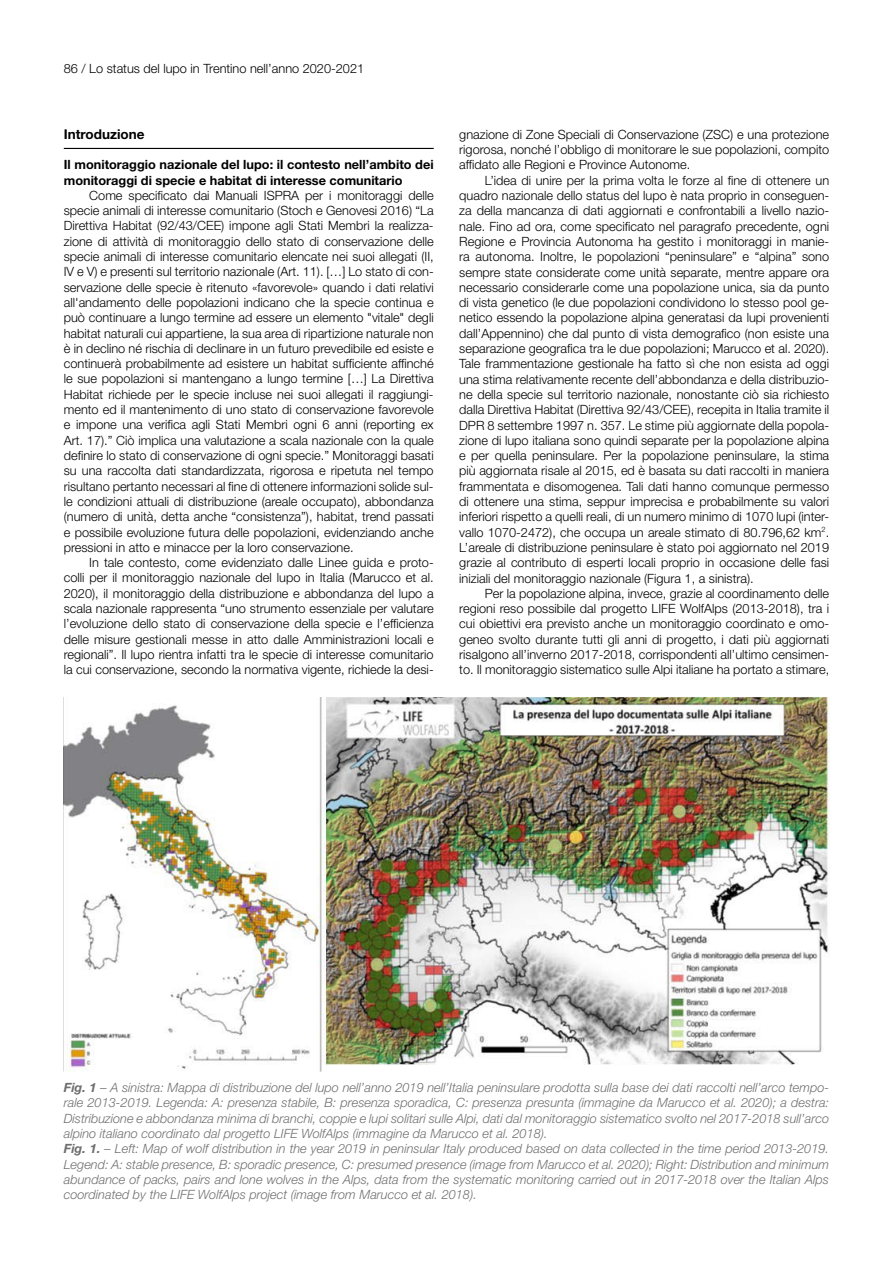
<style>
.page{position:relative;width:893px;height:1263px;background:#fff}
.page>*{position:absolute;margin:0;border:0;box-sizing:border-box;transform-origin:0 0}
.t1{font:700 13.5px "Helvetica Neue LT Std";color:#000}
.t2{font:300 12.75px/15.3px "Helvetica Neue LT Std";color:#000;text-align:justify}
.t3{font:italic 300 12.75px/15.3px "Helvetica Neue LT Std";color:#706f6f}
.t4{font:700 12.75px/15.3px "Helvetica Neue LT Std";color:#000}
.s1{font-weight:700}
</style>
<div class="page">
<hr style="left:64px;top:148px;width:370px;height:1px;background:#000">
<img style="left:64px;top:697px;width:765px;height:374px">
<p class="t2" style="left:64px;top:60px;width:302px">86 / Lo status del lupo in Trentino nell’anno 2020-2021</p>
<p class="t1" style="left:64px;top:126px;width:82px">Introduzione</p>
<p class="t4" style="left:64px;top:157px;width:371px">Il monitoraggio nazionale del lupo: il contesto nell’ambito dei monitoraggi di specie e habitat di interesse comunitario</p>
<p class="t2" style="left:64px;top:187px;width:371px;text-indent:26px">Come specificato dai Manuali ISPRA per i monitoraggi delle specie animali di interesse comunitario (Stoch e Genovesi 2016) “La Direttiva Habitat (92/43/CEE) impone agli Stati Membri la realizza&shy;zione di attività di monitoraggio dello stato di conservazione delle specie animali di interesse comunitario elencate nei suoi allegati (II, IV e V) e presenti sul territorio nazionale (Art. 11). […] Lo stato di con&shy;servazione delle specie è ritenuto «favorevole» quando i dati relativi all'andamento delle popolazioni indicano che la specie continua e può continuare a lungo termine ad essere un elemento "vitale" degli habitat naturali cui appartiene, la sua area di ripartizione naturale non è in declino né rischia di declinare in un futuro prevedibile ed esiste e continuerà probabilmente ad esistere un habitat sufficiente affinché le sue popolazioni si mantengano a lungo termine […] La Direttiva Habitat richiede per le specie incluse nei suoi allegati il raggiungi&shy;mento ed il mantenimento di uno stato di conservazione favorevole e impone una verifica agli Stati Membri ogni 6 anni (reporting ex Art. 17).” Ciò implica una valutazione a scala nazionale con la quale definire lo stato di conservazione di ogni specie.” Monitoraggi basati su una raccolta dati standardizzata, rigorosa e ripetuta nel tempo risultano pertanto necessari al fine di ottenere informazioni solide sul&shy;le condizioni attuali di distribuzione (areale occupato), abbondanza (numero di unità, detta anche “consistenza”), habitat, trend passati e possibile evoluzione futura delle popolazioni, evidenziando anche pressioni in atto e minacce per la loro conservazione.</p>
<p class="t2" style="left:64px;top:555px;width:371px;text-indent:26px">In tale contesto, come evidenziato dalle Linee guida e proto&shy;colli per il monitoraggio nazionale del lupo in Italia (Marucco et al.<br>2020), il monitoraggio della distribuzione e abbondanza del lupo a scala nazionale rappresenta “uno strumento essenziale per valutare l’evoluzione dello stato di conservazione della specie e l’efficienza delle misure gestionali messe in atto dalle Amministrazioni locali e regionali”. Il lupo rientra infatti tra le specie di interesse comunitario la cui conservazione, secondo la normativa vigente, richiede la desi-</p>
<p class="t2" style="left:459px;top:126px;width:371px">gnazione di Zone Speciali di Conservazione (ZSC) e una protezione rigorosa, nonché l’obbligo di monitorare le sue popolazioni, compito affidato alle Regioni e Province Autonome.</p>
<p class="t2" style="left:459px;top:172px;width:371px;text-indent:26px">L’idea di unire per la prima volta le forze al fine di ottenere un quadro nazionale dello status del lupo è nata proprio in conseguen&shy;za della mancanza di dati aggiornati e confrontabili a livello nazio&shy;nale. Fino ad ora, come specificato nel paragrafo precedente, ogni Regione e Provincia Autonoma ha gestito i monitoraggi in manie&shy;ra autonoma. Inoltre, le popolazioni “peninsulare” e “alpina” sono sempre state considerate come unità separate, mentre appare ora necessario considerarle come una popolazione unica, sia da punto di vista genetico (le due popolazioni condividono lo stesso pool ge&shy;netico essendo la popolazione alpina generatasi da lupi provenienti dall’Appennino) che dal punto di vista demografico (non esiste una separazione geografica tra le due popolazioni; Marucco et al. 2020).<br>Tale frammentazione gestionale ha fatto sì che non esista ad oggi una stima relativamente recente dell’abbondanza e della distribuzio&shy;ne della specie sul territorio nazionale, nonostante ciò sia richiesto dalla Direttiva Habitat (Direttiva 92/43/CEE), recepita in Italia tramite il DPR 8 settembre 1997 n. 357. Le stime più aggiornate della popola&shy;zione di lupo italiana sono quindi separate per la popolazione alpina e per quella peninsulare. Per la popolazione peninsulare, la stima più aggiornata risale al 2015, ed è basata su dati raccolti in maniera frammentata e disomogenea. Tali dati hanno comunque permesso di ottenere una stima, seppur imprecisa e probabilmente su valori inferiori rispetto a quelli reali, di un numero minimo di 1070 lupi (inter&shy;vallo 1070-2472), che occupa un areale stimato di 80.796,62 km<sup>2</sup>.<br>L’areale di distribuzione peninsulare è stato poi aggiornato nel 2019 grazie al contributo di esperti locali proprio in occasione delle fasi iniziali del monitoraggio nazionale (Figura 1, a sinistra).</p>
<p class="t2" style="left:459px;top:585px;width:371px;text-indent:26px">Per la popolazione alpina, invece, grazie al coordinamento delle regioni reso possibile dal progetto LIFE WolfAlps (2013-2018), tra i cui obiettivi era previsto anche un monitoraggio coordinato e omo&shy;geneo svolto durante tutti gli anni di progetto, i dati più aggiornati risalgono all’inverno 2017-2018, corrispondenti all’ultimo censimen&shy;to. Il monitoraggio sistematico sulle Alpi italiane ha portato a stimare,</p>
<p class="t3" style="left:64px;top:1080px;width:767px"><span class="s1">Fig. 1</span> – A sinistra: Mappa di distribuzione del lupo nell’anno 2019 nell’Italia peninsulare prodotta sulla base dei dati raccolti nell’arco tempo&shy;rale 2013-2019. Legenda: A: presenza stabile, B: presenza sporadica, C: presenza presunta (immagine da Marucco et al. 2020); a destra:<br>Distribuzione e abbondanza minima di branchi, coppie e lupi solitari sulle Alpi, dati dal monitoraggio sistematico svolto nel 2017-2018 sull’arco alpino italiano coordinato dal progetto LIFE WolfAlps (immagine da Marucco et al. 2018).<br><span class="s1">Fig. 1.</span> – Left: Map of wolf distribution in the year 2019 in peninsular Italy produced based on data collected in the time period 2013-2019.<br>Legend: A: stable presence, B: sporadic presence, C: presumed presence (image from Marucco et al. 2020); Right: Distribution and minimum abundance of packs, pairs and lone wolves in the Alps, data from the systematic monitoring carried out in 2017-2018 over the Italian Alps coordinated by the LIFE WolfAlps project (image from Marucco et al. 2018).</p>
</div>
